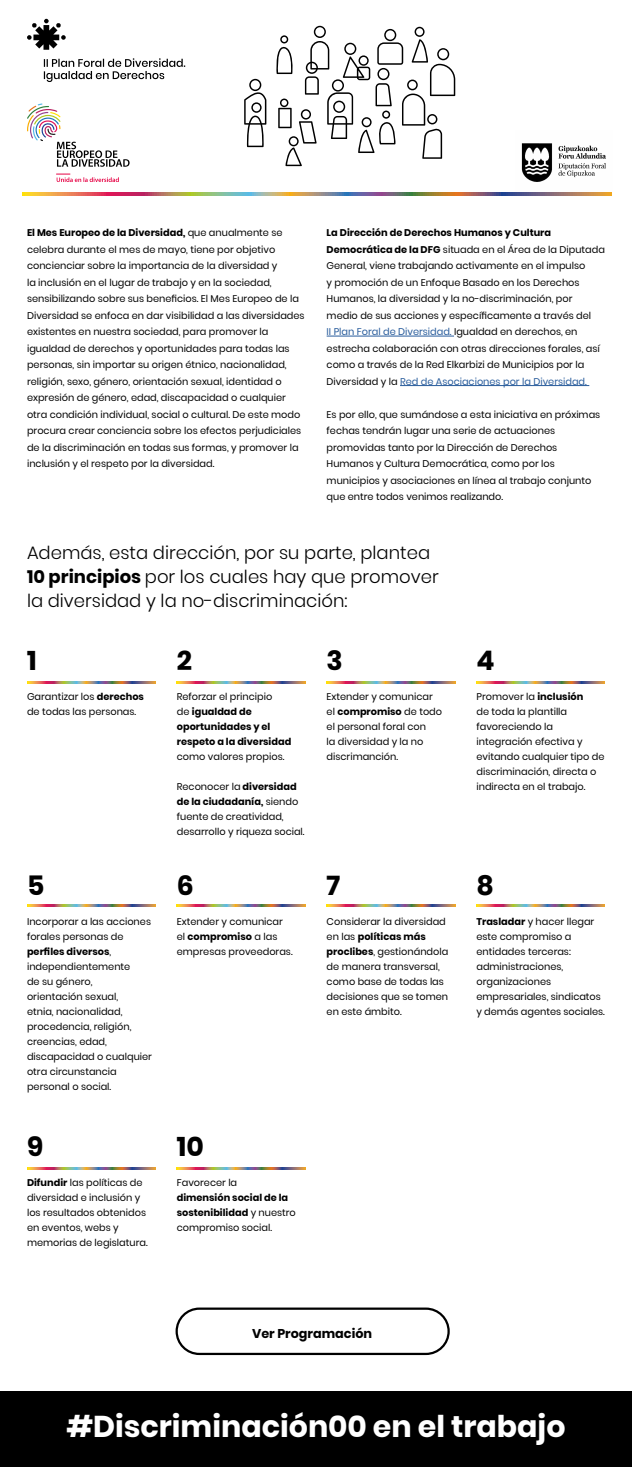
<style>
.page{position:relative;width:632px;height:1467px;background:#fff}
.page>*{position:absolute;margin:0;border:0;box-sizing:border-box;transform-origin:0 0}
.t1{font:700 30px "Poppins";color:#fff}
.t2{font:700 27px "Poppins";color:#000}
.t3{font:300 18px/24px "Poppins";color:#000}
.t4{font:700 12.75px "Poppins";color:#000}
.t5{font:9.75px/15px "Poppins";color:#000}
.t6{font:700 9.75px/15px "Poppins";color:#000}
.s1{font-weight:700}
.s2{color:#275b9b}
.s3{font-weight:400}
</style>
<div class="page">
<div style="left:0;top:1391px;width:631px;height:76px;background:#000"></div>
<svg style="left:244px;top:26px;width:211px;height:140px"></svg>
<svg style="left:22px;top:193px;width:493px;height:3px"></svg>
<svg style="left:27px;top:681px;width:129px;height:3px"></svg>
<svg style="left:27px;top:905px;width:129px;height:2px"></svg>
<svg style="left:27px;top:1167px;width:129px;height:2px"></svg>
<svg style="left:326px;top:681px;width:129px;height:3px"></svg>
<svg style="left:326px;top:905px;width:129px;height:2px"></svg>
<svg style="left:176px;top:681px;width:129px;height:3px"></svg>
<svg style="left:176px;top:905px;width:129px;height:2px"></svg>
<svg style="left:176px;top:1167px;width:129px;height:2px"></svg>
<svg style="left:476px;top:681px;width:128px;height:3px"></svg>
<svg style="left:476px;top:905px;width:128px;height:2px"></svg>
<svg style="left:27px;top:19px;width:39px;height:31px"></svg>
<svg style="left:44px;top:58px;width:141px;height:24px"></svg>
<svg style="left:27px;top:103px;width:102px;height:64px"></svg>
<svg style="left:56px;top:174px;width:63px;height:8px"></svg>
<hr style="left:326px;top:336px;width:128px;height:1px;background:#275b9b">
<hr style="left:400px;top:385px;width:189px;height:1px;background:#275b9b">
<img style="left:515px;top:143px;width:97px;height:53px">
<div style="left:175px;top:1307px;width:274px;height:48px;border:2px solid #000;border-radius:23px"></div>
<p class="t5" style="left:27px;top:225px;width:279px;line-height:16.5px"><span class="s1">El Mes Europeo de la Diversidad,</span> que anualmente se celebra durante el mes de mayo, tiene por objetivo concienciar sobre la importancia de la diversidad y<br>la inclusión en el lugar de trabajo y en la sociedad, sensibilizando sobre sus beneficios. El Mes Europeo de la Diversidad se enfoca en dar visibilidad a las diversidades existentes en nuestra sociedad, para promover la igualdad de derechos y oportunidades para todas las personas, sin importar su origen étnico, nacionalidad, religión, sexo, género, orientación sexual, identidad o expresión de género, edad, discapacidad o cualquier otra condición individual, social o cultural. De este modo procura crear conciencia sobre los efectos perjudiciales de la discriminación en todas sus formas, y promover la inclusión y el respeto por la diversidad.</p>
<p class="t5" style="left:326px;top:225px;width:280px;line-height:16.5px"><span class="s1">La Dirección de Derechos Humanos y Cultura Democrática de la DFG</span> situada en el Área de la Diputada General, viene trabajando activamente en el impulso<br>y promoción de un Enfoque Basado en los Derechos Humanos, la diversidad y la no-discriminación, por medio de sus acciones y específicamente a través del<br><span class="s2">II Plan Foral de Diversidad.</span> Igualdad en derechos, en estrecha colaboración con otras direcciones forales, así como a través de la Red Elkarbizi de Municipios por la Diversidad y la <span class="s2">Red de Asociaciones por la Diversidad.</span></p>
<p class="t5" style="left:326px;top:406px;width:275px;line-height:16.5px">Es por ello, que sumándose a esta iniciativa en próximas fechas tendrán lugar una serie de actuaciones promovidas tanto por la Dirección de Derechos Humanos y Cultura Democrática, como por los municipios y asociaciones en línea al trabajo conjunto que entre todos venimos realizando.</p>
<h3 class="t3" style="left:27px;top:541px;width:413px">Además, esta dirección, por su parte, plantea<br><span class="s1">10 principios</span> por los cuales hay que promover la diversidad y la no-discriminación:</h3>
<h2 class="t2" style="left:27px;top:645px;width:11px">1</h2>
<p class="t5" style="left:27px;top:690px;width:118px">Garantizar los <span class="s1">derechos </span>de todas las personas.</p>
<h2 class="t2" style="left:27px;top:870px;width:19px">5</h2>
<p class="t5" style="left:27px;top:914px;width:126px">Incorporar a las acciones forales personas de <span class="s1">perfiles diversos</span>, independientemente<br>de su género,<br>orientación sexual,<br>etnia, nacionalidad, procedencia, religión, creencias, edad, discapacidad o cualquier otra circunstancia personal o social.</p>
<h2 class="t2" style="left:27px;top:1131px;width:18px">9</h2>
<p class="t5" style="left:27px;top:1175px;width:122px"><span class="s1">Difundir</span> las políticas de diversidad e inclusión y los resultados obtenidos en eventos, webs y memorias de legislatura.</p>
<h2 class="t2" style="left:177px;top:645px;width:17px">2</h2>
<p class="t6" style="left:177px;top:690px;width:116px"><span class="s3">Reforzar el principio<br>de</span> igualdad de oportunidades y el respeto a la diversidad</p>
<p class="t5" style="left:177px;top:750px;width:109px">como valores propios.</p>
<p class="t5" style="left:177px;top:780px;width:129px">Reconocer la <span class="s1">diversidad de la ciudadanía,</span> siendo fuente de creatividad, desarrollo y riqueza social.</p>
<h2 class="t2" style="left:177px;top:870px;width:18px">6</h2>
<p class="t5" style="left:177px;top:914px;width:117px">Extender y comunicar el <span class="s1">compromiso</span> a las empresas proveedoras.</p>
<h2 class="t2" style="left:326px;top:645px;width:18px">3</h2>
<p class="t5" style="left:326px;top:690px;width:117px">Extender y comunicar el <span class="s1">compromiso</span> de todo el personal foral con<br>la diversidad y la no discrimanción.</p>
<h2 class="t2" style="left:326px;top:870px;width:15px">7</h2>
<p class="t5" style="left:326px;top:914px;width:123px">Considerar la diversidad en las <span class="s1">políticas más proclibes</span>, gestionándola de manera transversal, como base de todas las decisiones que se tomen en este ámbito.</p>
<h2 class="t2" style="left:177px;top:1131px;width:28px">10</h2>
<p class="t5" style="left:177px;top:1175px;width:62px">Favorecer la</p>
<p class="t6" style="left:177px;top:1190px;width:120px">dimensión social de la sostenibilidad <span class="s3">y nuestro compromiso social.</span></p>
<h2 class="t2" style="left:476px;top:645px;width:20px">4</h2>
<p class="t5" style="left:476px;top:690px;width:129px">Promover la <span class="s1">inclusión<br></span>de toda la plantilla favoreciendo la integración efectiva y evitando cualquier tipo de discriminación, directa o indirecta en el trabajo.</p>
<h2 class="t2" style="left:476px;top:870px;width:19px">8</h2>
<p class="t5" style="left:476px;top:914px;width:130px"><span class="s1">Trasladar</span> y hacer llegar este compromiso a entidades terceras: administraciones, organizaciones empresariales, sindicatos y demás agentes sociales.</p>
<h3 class="t4" style="left:252px;top:1326px;width:122px">Ver Programación</h3>
<h1 class="t1" style="left:66px;top:1409px;width:500px">#Discriminación00 en el trabajo</h1>
</div>
